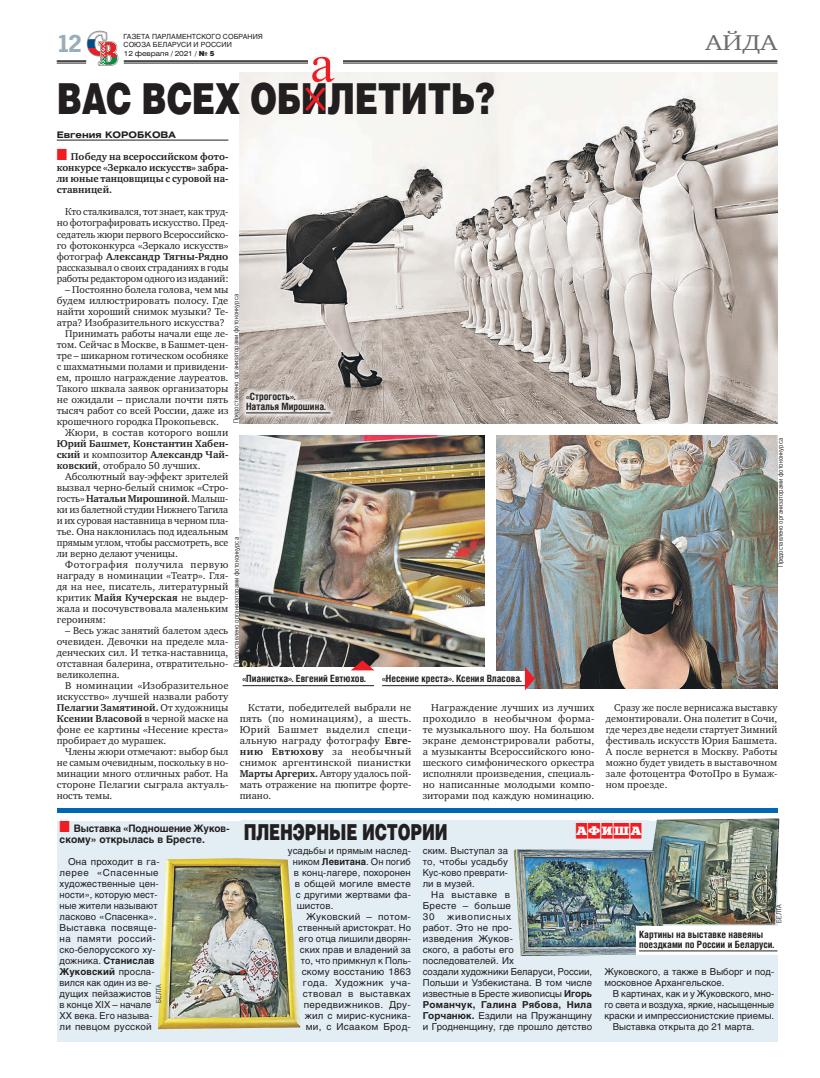
<style>
.page{position:relative;width:820px;height:1078px;background:#fff}
.page>*{position:absolute;margin:0;border:0;box-sizing:border-box;transform-origin:0 0}
.Zag-osn{font:50.8px "Newton C";color:#ee1d23}
.Zag-osn-2{font:900 42.7px "Helios";letter-spacing:-.01em;color:#231f20;scale:.76 1}
.t1{font:700 24px "Paper Gothic";color:#99aeb9}
.Zag-osn-3{font:900 22px "Helios";letter-spacing:-.01em;color:#231f20;scale:.7 1}
.t2{font:22px "Charter ITC";color:#6c6d70;scale:1.2 1}
.Rubrika{font:12px "Xenia Cameo C";letter-spacing:.075em;color:#ee1d23;scale:1.2 1}
.text-osn{font:10.2px/11px "Charter ITC";color:#231f20;text-align:justify}
.t3{font:700 10.2px/11px "Charter ITC";letter-spacing:-.005em;color:#231f20;text-align:justify}
.t4{font:700 10.2px/11px "Helios";letter-spacing:-.01em;color:#231f20}
.Fotopodpis{font:700 10px/10px "Helios Cond";color:#231f20}
.text2{font:9.5px/11px "Helios";letter-spacing:.01em;color:#231f20}
.Avtor{font:700 9px "Helios Ext";color:#231f20}
.Fotokor{font:7px "Paper Gothic";color:#231f20}
.t5{font:7px/8px "Helios";letter-spacing:.01em;color:#231f20}
.t6{font:7px "Helios Ext";letter-spacing:-.03em;color:#231f20}
.s1{font-family:"Helios";font-weight:900}
.s2{color:#ee1d23}
.s3{font-weight:700}
</style>
<div class="page">
<hr style="left:124px;top:60px;width:653px;height:2px;background:#231f20">
<hr style="left:124px;top:63px;width:653px;height:1px;background:#231f20">
<svg style="left:57px;top:30px;width:62px;height:36px"></svg>
<div style="left:57px;top:820px;width:720px;height:220px;background:#e2eef4"></div>
<hr style="left:57px;top:140px;width:171px;height:1px;background:#231f20">
<img style="left:496px;top:435px;width:281px;height:253px">
<img style="left:240px;top:435px;width:244px;height:231px">
<img style="left:239px;top:72px;width:538px;height:351px">
<hr style="left:57px;top:808px;width:720px;height:4px;background:#0166b3">
<div style="left:575px;top:823px;width:66px;height:15px;background:#fff"></div>
<img style="left:641px;top:818px;width:138px;height:106px">
<hr style="left:242px;top:685px;width:132px;height:1px;background:#231f20">
<div style="left:379px;top:671px;width:147px;height:17px;background:#fff"></div>
<hr style="left:382px;top:685px;width:144px;height:1px;background:#231f20">
<div style="left:239px;top:386px;width:98px;height:34px;background:#fff;opacity:.75"></div>
<hr style="left:246px;top:412px;width:84px;height:1px;background:#231f20">
<img style="left:513px;top:848px;width:153px;height:107px">
<img style="left:158px;top:858px;width:142px;height:170px">
<div style="left:636px;top:925px;width:141px;height:29px;background:#fff"></div>
<hr style="left:638px;top:950px;width:139px;height:1px;background:#231f20">
<svg style="left:302px;top:84px;width:26px;height:30px"></svg>
<div style="left:307px;top:54px;width:35px;height:11px;background:#fff"></div>
<svg style="left:350px;top:660px;width:24px;height:10px"></svg>
<svg style="left:524px;top:666px;width:10px;height:24px"></svg>
<p class="t5" style="left:123px;top:33px;width:141px">ГАЗЕТА ПАРЛАМЕНТСКОГО СОБРАНИЯ<br>СОЮЗА БЕЛАРУСИ И РОССИИ</p>
<h3 class="t1" style="left:57px;top:30px;width:26px">12</h3>
<p class="t6" style="left:124px;top:49px;width:92px">12 февраля / 2021 / <span class="s1">№ 5</span></p>
<p class="Zag-osn" style="left:310px;top:36px;width:25px">а</p>
<p class="Zag-osn-2" style="left:57px;top:70px;width:577px">ВАС ВСЕХ ОБИЛЕТИТЬ?</p>
<p class="t2" style="left:705px;top:29px;width:61px">АЙДА</p>
<p class="Avtor" style="left:57px;top:130px;width:120px">Евгения КОРОБКОВА</p>
<p class="t3" style="left:57px;top:151px;width:173px"><span class="s2">■</span> Победу на всероссийском фото&shy;конкурсе «Зеркало искусств» забра&shy;ли юные танцовщицы с суровой на&shy;ставницей.</p>
<p class="text-osn" style="left:57px;top:206px;width:173px;text-indent:9px">Кто сталкивался, тот знает, как труд&shy;но фотографировать искусство. Пред&shy;седатель жюри первого Всероссийско&shy;го фотоконкурса «Зеркало искусств» фотограф <span class="s3">Александр Тягны-Рядно </span>рассказывал о своих страданиях в годы работы редактором одного из изданий:</p>
<p class="text-osn" style="left:57px;top:283px;width:173px;text-indent:9px">– Постоянно болела голова, чем мы будем иллюстрировать полосу. Где найти хороший снимок музыки? Те&shy;атра? Изобразительного искусства?</p>
<p class="text-osn" style="left:57px;top:327px;width:173px;text-indent:9px">Принимать работы начали еще ле&shy;том. Сейчас в Москве, в Башмет-цен&shy;тре – шикарном готическом особняке с шахматными полами и привидени&shy;ем, прошло награждение лауреатов.<br>Такого шквала заявок организаторы не ожидали – прислали почти пять тысяч работ со всей России, даже из крошечного городка Прокопьевск.</p>
<p class="text-osn" style="left:57px;top:426px;width:173px;text-indent:9px">Жюри, в состав которого вошли <span class="s3">Юрий Башмет, Константин Хабен&shy;ский</span> и композитор <span class="s3">Александр Чай&shy;ковский</span>, отобрало 50 лучших.</p>
<p class="text-osn" style="left:57px;top:470px;width:173px;text-indent:9px">Абсолютный вау-эффект зрителей вызвал черно-белый снимок «Стро&shy;гость» <span class="s3">Натальи Мирошиной</span>. Малыш&shy;ки из балетной студии Нижнего Тагила и их суровая наставница в черном пла&shy;тье. Она наклонилась под идеальным прямым углом, чтобы рассмотреть, все ли верно делают ученицы.</p>
<p class="text-osn" style="left:57px;top:558px;width:173px;text-indent:9px">Фотография получила первую награду в номинации «Театр». Гля&shy;дя на нее, писатель, литературный критик <span class="s3">Майя Кучерская</span> не выдер&shy;жала и посочувствовала маленьким героиням:</p>
<p class="text-osn" style="left:57px;top:624px;width:173px;text-indent:9px">– Весь ужас занятий балетом здесь очевиден. Девочки на пределе мла&shy;денческих сил. И тетка-наставница, отставная балерина, отвратительно&shy;великолепна.</p>
<p class="text-osn" style="left:57px;top:679px;width:173px;text-indent:9px">В номинации «Изобразительное искусство» лучшей назвали работу <span class="s3">Пелагии Замятиной.</span> От художницы <span class="s3">Ксении Власовой</span> в черной маске на фоне ее картины «Несение креста» пробирает до мурашек.</p>
<p class="text-osn" style="left:57px;top:745px;width:173px;text-indent:9px">Члены жюри отмечают: выбор был не самым очевидным, поскольку в но&shy;минации много отличных работ. На стороне Пелагии сыграла актуаль&shy;ность темы.</p>
<p class="Fotokor" style="left:232px;top:423px;width:131px;rotate:-90deg">Предоставлено организаторами фотоконкурса</p>
<p class="Fotopodpis" style="left:246px;top:391px;width:81px">«Строгость».<br>Наталья Мирошина.</p>
<p class="Fotokor" style="left:776px;top:567px;width:131px;rotate:-90deg">Предоставлено организаторами фотоконкурса</p>
<p class="Fotokor" style="left:232px;top:666px;width:131px;rotate:-90deg">Предоставлено организаторами фотоконкурса</p>
<p class="Fotopodpis" style="left:242px;top:673px;width:125px">«Пианистка». Евгений Евтюхов.</p>
<p class="Fotopodpis" style="left:382px;top:673px;width:141px">«Несение креста». Ксения Власова.</p>
<p class="text-osn" style="left:240px;top:701px;width:173px;text-indent:9px">Кстати, победителей выбрали не пять (по номинациям), а шесть.<br>Юрий Башмет выделил специ&shy;альную награду фотографу <span class="s3">Евге&shy;нию Евтюхову</span> за необычный снимок аргентинской пианистки <span class="s3">Марты Аргерих.</span> Автору удалось пой&shy;мать отражение на пюпитре форте&shy;пиано.</p>
<p class="text-osn" style="left:422px;top:701px;width:173px;text-indent:9px">Награждение лучших из лучших проходило в необычном форма&shy;те музыкального шоу. На большом экране демонстрировали работы, а музыканты Всероссийского юно&shy;шеского симфонического оркестра исполняли произведения, специаль&shy;но написанные молодыми компо&shy;зиторами под каждую номинацию.</p>
<p class="text-osn" style="left:605px;top:701px;width:173px;text-indent:9px">Сразу же после вернисажа выставку демонтировали. Она полетит в Сочи, где через две недели стартует Зимний фестиваль искусств Юрия Башмета.<br>А после вернется в Москву. Работы можно будет увидеть в выставочном зале фотоцентра ФотоПро в Бумаж&shy;ном проезде.</p>
<p class="t4" style="left:60px;top:822px;width:172px"><span class="s2">■</span> Выставка «Подношение Жуков&shy;скому» открылась в Бресте.</p>
<p class="text2" style="left:60px;top:855px;width:101px;text-indent:9px">Она проходит в га&shy;лерее «Спасенные художественные цен&shy;ности», которую мест&shy;ные жители называют ласково «Спасенка».<br>Выставка посвяще&shy;на памяти россий&shy;ско-белорусского ху&shy;дожника. <span class="s3">Станислав<br>Жуковский</span> просла&shy;вился как один из ве&shy;дущих пейзажистов<br>в конце XIX – начале<br>XX века. Его называ&shy;ли певцом русской</p>
<p class="Fotokor" style="left:155px;top:1002px;width:20px;rotate:-90deg">БЕЛТА</p>
<p class="Zag-osn-3" style="left:244px;top:816px;width:293px">ПЛЕНЭРНЫЕ ИСТОРИИ</p>
<p class="Rubrika" style="left:575px;top:823px;width:56px">АФИША</p>
<p class="text2" style="left:288px;top:844px;width:125px">усадьбы и прямым наслед-</p>
<p class="text2" style="left:293px;top:855px;width:119px">ником <span class="s3">Левитана</span>. Он погиб</p>
<p class="text2" style="left:294px;top:866px;width:119px">в конц-лагере, похоронен</p>
<p class="text2" style="left:295px;top:877px;width:117px">в общей могиле вместе</p>
<p class="text2" style="left:296px;top:888px;width:117px">с другими жертвами фа-</p>
<p class="text2" style="left:297px;top:899px;width:38px">шистов.</p>
<p class="text2" style="left:298px;top:910px;width:115px;text-align:right">Жуковский – потом&shy;ственный аристократ. Но его отца лишили дворян&shy;ских прав и владений за то, что примкнул к Поль&shy;скому восстанию 1863 года. Художник уча&shy;ствовал в выставках передвижников. Дру&shy;жил с мирис-кусника&shy;ми, с Исааком Брод-</p>
<p class="text2" style="left:422px;top:844px;width:87px;text-align:justify">ским. Выступал за то, чтобы усадьбу Кус-ково преврати&shy;ли в музей.</p>
<p class="text2" style="left:422px;top:888px;width:90px;text-align:justify;text-indent:9px">На выставке в Бресте – больше 30</p>
<p class="text2" style="left:422px;top:910px;width:171px;text-indent:24px">живописных<br>работ. Это не про-<br>изведения Жуков-<br>ского, а работы его последователей. Их<br>создали художники Беларуси, России,<br>Польши и Узбекистана. В том числе известные в Бресте живописцы <span class="s3">Игорь<br>Романчук, Галина Рябова, Нила<br>Горчанюк.</span> Ездили на Пружанщину и Гродненщину, где прошло детство</p>
<p class="Fotokor" style="left:774px;top:922px;width:20px;rotate:-90deg">БЕЛТА</p>
<p class="Fotopodpis" style="left:638px;top:928px;width:137px">Картины на выставке навеяны поездками по России и Беларуси.</p>
<p class="text2" style="left:604px;top:965px;width:171px">Жуковского, а также в Выборг и под&shy;московное Архангельское.</p>
<p class="text2" style="left:604px;top:987px;width:171px;text-align:justify;text-indent:9px">В картинах, как и у Жуковского, мно&shy;го света и воздуха, яркие, насыщенные краски и импрессионистские приемы.</p>
<p class="text2" style="left:612px;top:1020px;width:143px">Выставка открыта до 21 марта.</p>
</div>
